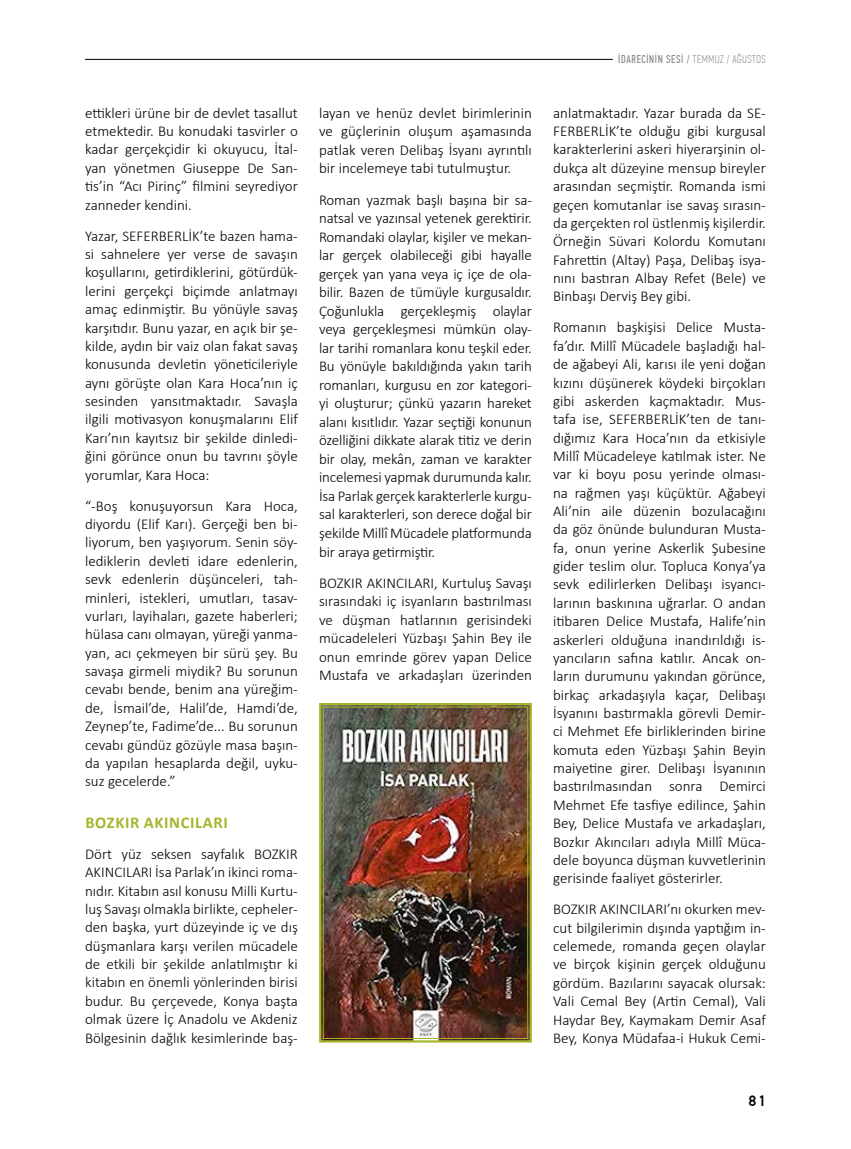
<style>
.page{position:relative;width:851px;height:1149px;background:#fff}
.page>*{position:absolute;margin:0;border:0;box-sizing:border-box;transform-origin:0 0}
.t1{font:700 16.5px "Calibri";letter-spacing:.04em;color:#a6b52b}
.t2{font:300 15px/18.3px "Calibri";color:#000;text-align:justify}
.t3{font:500 15px "PF Din Text Pro";color:#000}
.t4{font:11.25px "PF Din Text Comp Pro";letter-spacing:.055em;color:#808285}
.s1{font-weight:100}
</style>
<div class="page">
<hr style="left:85px;top:59px;width:527px;height:1px;background:#000">
<img style="left:319px;top:703px;width:213px;height:340px">
<div style="left:323px;top:706px;width:205px;height:332px;border:1px solid #a6b52b"></div>
<p class="t2" style="left:85px;top:103px;width:214px">ettikleri ürüne bir de devlet tasallut etmektedir. Bu konudaki tasvirler o kadar gerçekçidir ki okuyucu, İtal&shy;yan yönetmen Giuseppe De San&shy;tis’in “Acı Pirinç” filmini seyrediyor zanneder kendini.</p>
<p class="t2" style="left:85px;top:226px;width:214px">Yazar, SEFERBERLİK’te bazen hama&shy;si sahnelere yer verse de savaşın koşullarını, getirdiklerini, götürdük&shy;lerini gerçekçi biçimde anlatmayı amaç edinmiştir. Bu yönüyle savaş karşıtıdır. Bunu yazar, en açık bir şe&shy;kilde, aydın bir vaiz olan fakat savaş konusunda devletin yöneticileriyle aynı görüşte olan Kara Hoca’nın iç sesinden yansıtmaktadır. Savaşla ilgili motivasyon konuşmalarını Elif Karı’nın kayıtsız bir şekilde dinledi&shy;ğini görünce onun bu tavrını şöyle yorumlar, Kara Hoca:</p>
<p class="t2" style="left:85px;top:496px;width:214px">“-Boş konuşuyorsun Kara Hoca, diyordu (Elif Karı). Gerçeği ben bi&shy;liyorum, ben yaşıyorum. Senin söy&shy;lediklerin devleti idare edenlerin, sevk edenlerin düşünceleri, tah&shy;minleri, istekleri, umutları, tasav&shy;vurları, layihaları, gazete haberleri; hülasa canı olmayan, yüreği yanma&shy;yan, acı çekmeyen bir sürü şey. Bu savaşa girmeli miydik? Bu sorunun cevabı bende, benim ana yüreğim&shy;de, İsmail’de, Halil’de, Hamdi’de, Zeynep’te, Fadime’de... Bu sorunun cevabı gündüz gözüyle masa başın&shy;da yapılan hesaplarda değil, uyku&shy;suz gecelerde.”</p>
<p class="t1" style="left:85px;top:810px;width:144px">BOZKIR AKINCILARI</p>
<p class="t2" style="left:85px;top:844px;width:214px">Dört yüz seksen sayfalık BOZKIR AKINCILARI İsa Parlak’ın ikinci roma&shy;nıdır. Kitabın asıl konusu Milli Kurtu&shy;luş Savaşı olmakla birlikte, cepheler&shy;den başka, yurt düzeyinde iç ve dış düşmanlara karşı verilen mücadele de etkili bir şekilde anlatılmıştır ki kitabın en önemli yönlerinden birisi budur. Bu çerçevede, Konya başta olmak üzere İç Anadolu ve Akdeniz Bölgesinin dağlık kesimlerinde baş-</p>
<p class="t2" style="left:319px;top:103px;width:214px">layan ve henüz devlet birimlerinin ve güçlerinin oluşum aşamasında patlak veren Delibaş İsyanı ayrıntılı bir incelemeye tabi tutulmuştur.</p>
<p class="t2" style="left:319px;top:190px;width:214px">Roman yazmak başlı başına bir sa&shy;natsal ve yazınsal yetenek gerektirir.<br>Romandaki olaylar, kişiler ve mekan&shy;lar gerçek olabileceği gibi hayalle gerçek yan yana veya iç içe de ola&shy;bilir. Bazen de tümüyle kurgusaldır.<br>Çoğunlukla gerçekleşmiş olaylar veya gerçekleşmesi mümkün olay&shy;lar tarihi romanlara konu teşkil eder.<br>Bu yönüyle bakıldığında yakın tarih romanları, kurgusu en zor kategori&shy;yi oluşturur; çünkü yazarın hareket alanı kısıtlıdır. Yazar seçtiği konunun özelliğini dikkate alarak titiz ve derin bir olay, mekân, zaman ve karakter incelemesi yapmak durumunda kalır.<br>İsa Parlak gerçek karakterlerle kurgu&shy;sal karakterleri, son derece doğal bir şekilde Millî Mücadele platformunda bir araya getirmiştir.</p>
<p class="t2" style="left:319px;top:573px;width:214px">BOZKIR AKINCILARI, Kurtuluş Savaşı sırasındaki iç isyanların bastırılması ve düşman hatlarının gerisindeki mücadeleleri Yüzbaşı Şahin Bey ile onun emrinde görev yapan Delice Mustafa ve arkadaşları üzerinden</p>
<p class="t4" style="left:618px;top:53px;width:149px">İDARECİNİN SESİ / <span class="s1">TEMMUZ / AĞUSTOS</span></p>
<p class="t2" style="left:553px;top:103px;width:214px">anlatmaktadır. Yazar burada da SE-FERBERLİK’te olduğu gibi kurgusal karakterlerini askeri hiyerarşinin ol&shy;dukça alt düzeyine mensup bireyler arasından seçmiştir. Romanda ismi geçen komutanlar ise savaş sırasın&shy;da gerçekten rol üstlenmiş kişilerdir.<br>Örneğin Süvari Kolordu Komutanı Fahrettin (Altay) Paşa, Delibaş isya&shy;nını bastıran Albay Refet (Bele) ve Binbaşı Derviş Bey gibi.</p>
<p class="t2" style="left:553px;top:318px;width:214px">Romanın başkişisi Delice Musta&shy;fa’dır. Millî Mücadele başladığı hal&shy;de ağabeyi Ali, karısı ile yeni doğan kızını düşünerek köydeki birçokları gibi askerden kaçmaktadır. Mus&shy;tafa ise, SEFERBERLİK’ten de tanı&shy;dığımız Kara Hoca’nın da etkisiyle Millî Mücadeleye katılmak ister. Ne var ki boyu posu yerinde olması&shy;na rağmen yaşı küçüktür. Ağabeyi Ali’nin aile düzenin bozulacağını da göz önünde bulunduran Musta&shy;fa, onun yerine Askerlik Şubesine gider teslim olur. Topluca Konya’ya sevk edilirlerken Delibaşı isyancı&shy;larının baskınına uğrarlar. O andan itibaren Delice Mustafa, Halife’nin askerleri olduğuna inandırıldığı is&shy;yancıların safına katılır. Ancak on&shy;ların durumunu yakından görünce, birkaç arkadaşıyla kaçar, Delibaşı İsyanını bastırmakla görevli Demir&shy;ci Mehmet Efe birliklerinden birine komuta eden Yüzbaşı Şahin Beyin maiyetine girer. Delibaşı İsyanının bastırılmasından sonra Demirci Mehmet Efe tasfiye edilince, Şahin Bey, Delice Mustafa ve arkadaşları, Bozkır Akıncıları adıyla Millî Müca&shy;dele boyunca düşman kuvvetlerinin gerisinde faaliyet gösterirler.</p>
<p class="t2" style="left:553px;top:899px;width:214px">BOZKIR AKINCILARI’nı okurken mev&shy;cut bilgilerimin dışında yaptığım in&shy;celemede, romanda geçen olaylar ve birçok kişinin gerçek olduğunu gördüm. Bazılarını sayacak olursak:<br>Vali Cemal Bey (Artin Cemal), Vali Haydar Bey, Kaymakam Demir Asaf Bey, Konya Müdafaa-i Hukuk Cemi-</p>
<p class="t3" style="left:748px;top:1091px;width:19px">81</p>
</div>
